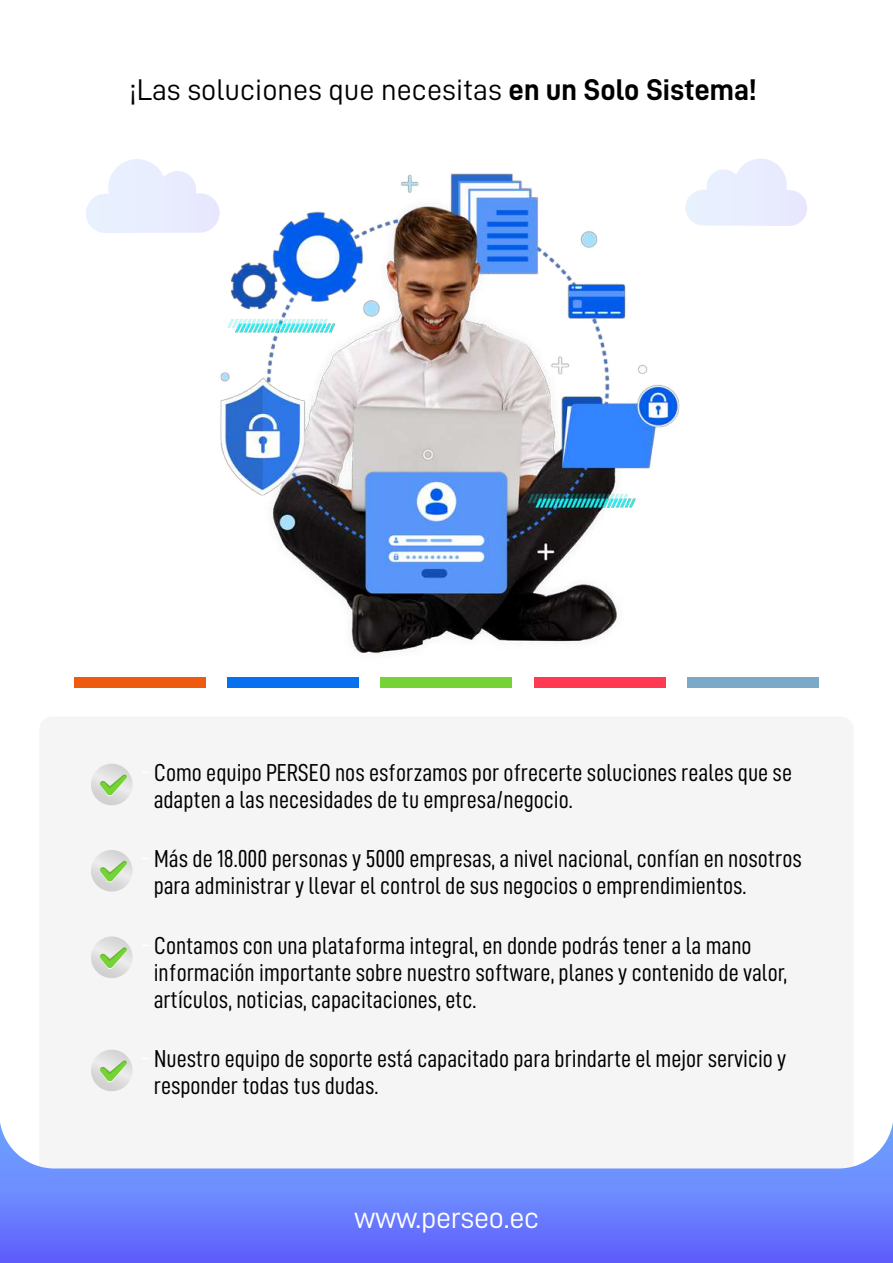
<style>
.page{position:relative;width:893px;height:1263px;background:#fff}
.page>*{position:absolute;margin:0;border:0;box-sizing:border-box;transform-origin:0 0}
.t1{font:30px "D DIN";color:#000}
.t2{font:30px "D DIN";letter-spacing:-.01em;color:#fff}
.t3{font:24.6px/27px "D DIN Condensed";color:#000}
.s1{font-family:"D DIN Bold"}
.s2{color:#fff}
</style>
<div class="page">
<div style="left:39px;top:716px;width:815px;height:525px;background:#f5f5f5;border-radius:13px"></div>
<img style="left:187px;top:173px;width:518px;height:505px">
<svg style="left:0;top:1122px;width:893px;height:141px"></svg>
<svg style="left:86px;top:159px;width:134px;height:74px"></svg>
<svg style="left:685px;top:159px;width:122px;height:67px"></svg>
<div style="left:74px;top:678px;width:132px;height:10px;background:#ee5a0f"></div>
<div style="left:227px;top:678px;width:132px;height:10px;background:#0670ee"></div>
<div style="left:381px;top:678px;width:131px;height:10px;background:#75d237"></div>
<div style="left:534px;top:678px;width:132px;height:10px;background:#ff3951"></div>
<div style="left:687px;top:678px;width:132px;height:10px;background:#7baac8"></div>
<svg style="left:91px;top:764px;width:42px;height:41px"></svg>
<svg style="left:100px;top:774px;width:27px;height:23px"></svg>
<svg style="left:91px;top:850px;width:42px;height:41px"></svg>
<svg style="left:100px;top:860px;width:27px;height:23px"></svg>
<svg style="left:91px;top:936px;width:42px;height:42px"></svg>
<svg style="left:100px;top:947px;width:27px;height:22px"></svg>
<svg style="left:91px;top:1050px;width:42px;height:41px"></svg>
<svg style="left:100px;top:1060px;width:27px;height:22px"></svg>
<p class="t1" style="left:130px;top:74px;width:629px">¡Las soluciones que necesitas <span class="s1">en un Solo Sistema!</span></p>
<p class="t3" style="left:154px;top:758px;width:640px;text-indent:-13px"><span class="s2">-</span> Como equipo PERSEO nos esforzamos por ofrecerte soluciones reales que se adapten a las necesidades de tu empresa/negocio.</p>
<p class="t3" style="left:154px;top:845px;width:650px;text-indent:-13px"><span class="s2">-</span> Más de 18.000 personas y 5000 empresas, a nivel nacional, confían en nosotros para administrar y llevar el control de sus negocios o emprendimientos.</p>
<p class="t3" style="left:154px;top:931px;width:635px;text-indent:-13px"><span class="s2">-</span> Contamos con una plataforma integral, en donde podrás tener a la mano información importante sobre nuestro software, planes y contenido de valor, artículos, noticias, capacitaciones, etc.</p>
<p class="t3" style="left:154px;top:1045px;width:634px;text-indent:-13px"><span class="s2">-</span> Nuestro equipo de soporte está capacitado para brindarte el mejor servicio y responder todas tus dudas.</p>
<p class="t2" style="left:354px;top:1201px;width:187px">www.perseo.ec</p>
</div>
